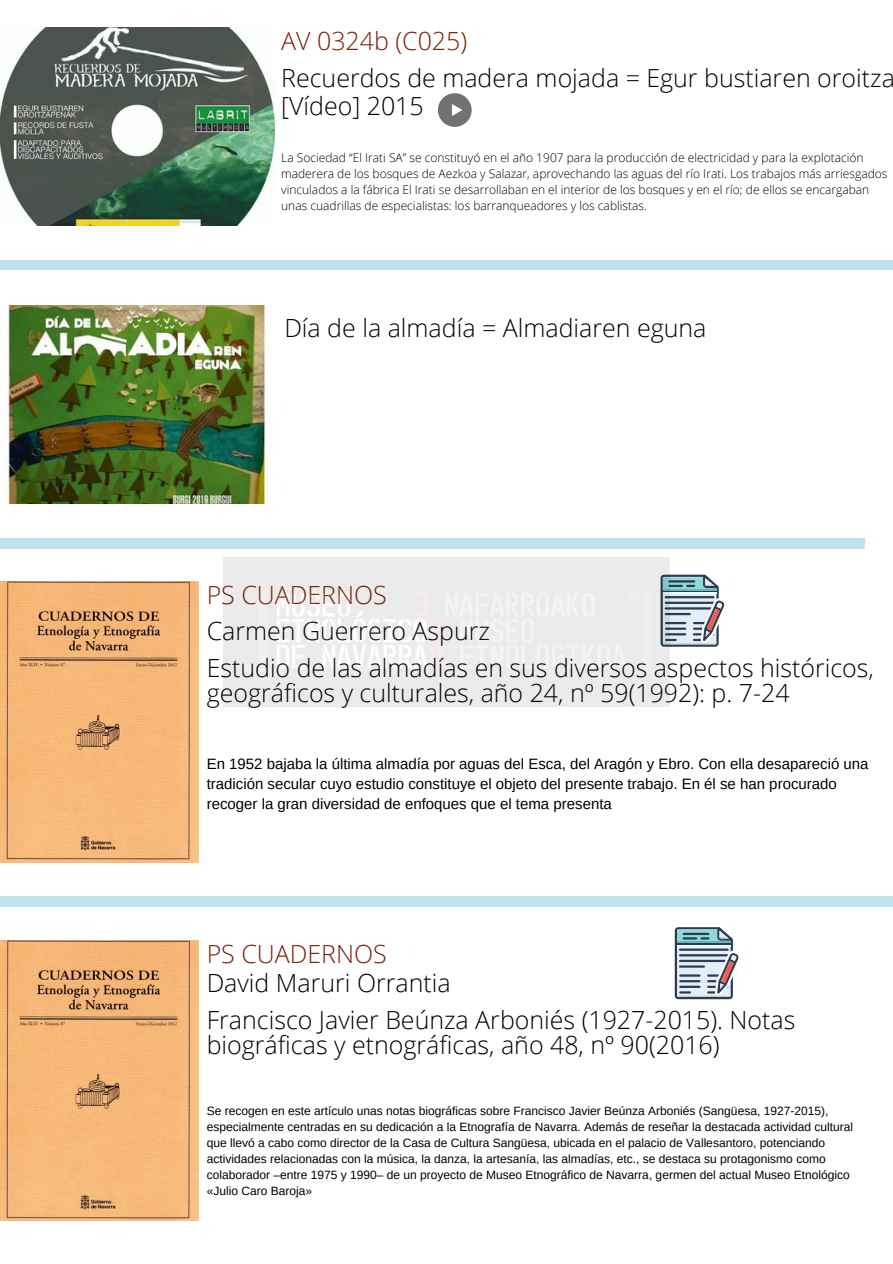
<style>
.page{position:relative;width:893px;height:1264px;background:#fff}
.page>*{position:absolute;margin:0;border:0;box-sizing:border-box;transform-origin:0 0}
.t1{font:300 25.05px/25px "Open Sans";color:#000}
.t2{font:300 25.05px "Open Sans";color:#792007}
.t3{font:15px/20.2px "Arimo";color:#000}
.t4{font:12px/16px "Arimo";color:#000}
.t5{font:300 12px/16px "Open Sans";color:#000}
</style>
<div class="page">
<div style="left:0;top:260px;width:892px;height:10px;background:#c0e2ed"></div>
<div style="left:0;top:538px;width:864px;height:10px;background:#c0e2ed"></div>
<img style="left:0;top:28px;width:274px;height:198px">
<img style="left:7px;top:306px;width:259px;height:198px">
<img style="left:0;top:582px;width:198px;height:280px">
<div style="left:0;top:897px;width:892px;height:9px;background:#c0e2ed"></div>
<img style="left:0;top:940px;width:198px;height:280px">
<div style="left:438px;top:93px;width:33px;height:34px;background:#717273;border-radius:50%"></div>
<svg style="left:452px;top:104px;width:10px;height:12px"></svg>
<svg style="left:669px;top:574px;width:55px;height:72px"></svg>
<svg style="left:674px;top:927px;width:64px;height:72px;background:#a0aeb9"></svg>
<img style="left:223px;top:557px;width:446px;height:149px">
<p class="t2" style="left:281px;top:23px;width:187px">AV 0324b (C025)</p>
<p class="t1" style="left:281px;top:63px;width:615px;line-height:28px">Recuerdos de madera mojada = Egur bustiaren oroitza [Vídeo] 2015</p>
<p class="t5" style="left:281px;top:149px;width:607px">La Sociedad “El Irati SA” se constituyó en el año 1907 para la producción de electricidad y para la explotación maderera de los bosques de Aezkoa y Salazar, aprovechando las aguas del río Irati. Los trabajos más arriesgados vinculados a la fábrica El Irati se desarrollaban en el interior de los bosques y en el río; de ellos se encargaban unas cuadrillas de especialistas: los barranqueadores y los cablistas.</p>
<p class="t1" style="left:284px;top:315px;width:423px">Día de la almadía = Almadiaren eguna</p>
<p class="t2" style="left:207px;top:577px;width:182px">PS CUADERNOS</p>
<p class="t1" style="left:207px;top:617px;width:285px">Carmen Guerrero Aspurz</p>
<p class="t1" style="left:207px;top:655px;width:668px">Estudio de las almadías en sus diversos aspectos históricos, geográficos y culturales, año 24, nº 59(1992): p. 7-24</p>
<p class="t3" style="left:207px;top:753px;width:663px">En 1952 bajaba la última almadía por aguas del Esca, del Aragón y Ebro. Con ella desapareció una tradición secular cuyo estudio constituye el objeto del presente trabajo. En él se han procurado recoger la gran diversidad de enfoques que el tema presenta</p>
<p class="t2" style="left:207px;top:935px;width:182px">PS CUADERNOS</p>
<p class="t1" style="left:207px;top:969px;width:245px">David Maruri Orrantia</p>
<p class="t1" style="left:207px;top:1007px;width:590px">Francisco Javier Beúnza Arboniés (1927-2015). Notas biográficas y etnográficas, año 48, nº 90(2016)</p>
<p class="t4" style="left:207px;top:1103px;width:648px">Se recogen en este artículo unas notas biográficas sobre Francisco Javier Beúnza Arboniés (Sangüesa, 1927-2015), especialmente centradas en su dedicación a la Etnografía de Navarra. Además de reseñar la destacada actividad cultural que llevó a cabo como director de la Casa de Cultura Sangüesa, ubicada en el palacio de Vallesantoro, potenciando actividades relacionadas con la música, la danza, la artesanía, las almadías, etc., se destaca su protagonismo como colaborador –entre 1975 y 1990– de un proyecto de Museo Etnográfico de Navarra, germen del actual Museo Etnológico «Julio Caro Baroja»</p>
</div>
